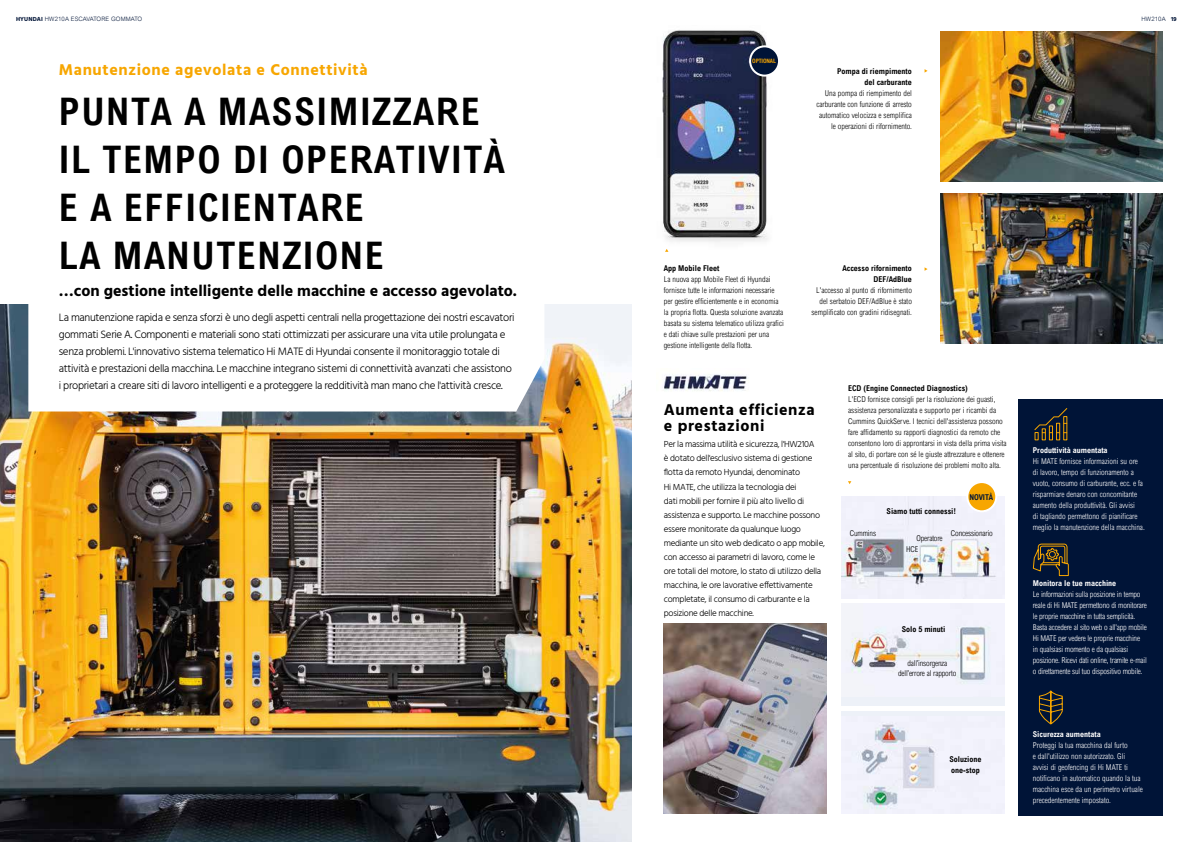
<style>
.page{position:relative;width:1191px;height:842px;background:#fff}
.page>*{position:absolute;margin:0;border:0;box-sizing:border-box;transform-origin:0 0}
.t1{font:700 condensed 38px/48px "Arial";letter-spacing:.04em;color:#000}
.t2{font:700 16px "Hind";color:#000}
.t3{font:700 16px "Hind";letter-spacing:.04em;color:#f7a600}
.t4{font:700 16px/16px "Hind";letter-spacing:.04em;color:#000}
.t5{font:300 11px/17px "Hind";letter-spacing:-.03em;color:#000}
.t6{font:300 9px/14px "Hind";letter-spacing:-.03em;color:#000}
.t7{font:300 condensed 8px/11px "Arial";color:#000;text-align:right}
.t8{font:300 condensed 8px/11px "Arial";color:#fff}
.t9{font:300 condensed 8px/11px "Arial";letter-spacing:-.02em;color:#fff}
.t10{font:700 condensed 8px/11px "Arial";color:#000;text-align:right}
.t11{font:700 condensed 8px "Arial";color:#fff}
.t12{font:700 condensed 8px "Arial";letter-spacing:-.01em;color:#001437}
.t13{font:300 6px "Arial";letter-spacing:.02em;color:#001437}
.t14{font:700 condensed 6px "Arial";letter-spacing:-.02em;color:#f7a600}
.s1{font-family:"Hind";font-weight:700}
</style>
<div class="page">
<img style="left:0;top:304px;width:631px;height:538px">
<svg style="left:28px;top:304px;width:516px;height:107px"></svg>
<img style="left:662px;top:30px;width:106px;height:212px">
<img style="left:663px;top:624px;width:164px;height:190px">
<img style="left:664px;top:374px;width:83px;height:17px">
<div style="left:841px;top:711px;width:163px;height:103px;background:#edf1f8"></div>
<img style="left:861px;top:723px;width:74px;height:86px">
<div style="left:841px;top:604px;width:163px;height:102px;background:#edf1f8"></div>
<img style="left:851px;top:627px;width:135px;height:53px">
<img style="left:841px;top:496px;width:163px;height:102px">
<img style="left:940px;top:194px;width:222px;height:150px">
<img style="left:940px;top:31px;width:222px;height:150px">
<div style="left:1018px;top:399px;width:144px;height:416px;background:#001437"></div>
<svg style="left:1034px;top:408px;width:34px;height:32px"></svg>
<svg style="left:1038px;top:690px;width:25px;height:35px"></svg>
<svg style="left:1032px;top:543px;width:37px;height:33px"></svg>
<div style="left:750px;top:46px;width:29px;height:30px;background:#001437;border-radius:50%"></div>
<div style="left:749px;top:45px;width:31px;height:32px;border:2px solid #fff;border-radius:50%"></div>
<div style="left:967px;top:482px;width:29px;height:29px;background:#f7a600;border-radius:50%"></div>
<div style="left:966px;top:481px;width:31px;height:31px;border:2px solid #fff;border-radius:50%"></div>
<p class="t13" style="left:16px;top:15px;width:128px"><span class="s1">HYUNDAI</span> HW210A ESCAVATORE GOMMATO</p>
<p class="t13" style="left:1141px;top:15px;width:37px">HW210A <span class="s1">19</span></p>
<h2 class="t3" style="left:59px;top:60px;width:310px">Manutenzione agevolata e Connettività</h2>
<h1 class="t1" style="left:59px;top:88px;width:447px">PUNTA A MASSIMIZZARE<br>IL TEMPO DI OPERATIVITÀ<br>E A EFFICIENTARE<br>LA MANUTENZIONE</h1>
<h2 class="t2" style="left:59px;top:281px;width:460px">…con gestione intelligente delle macchine e accesso agevolato.</h2>
<p class="t5" style="left:59px;top:309px;width:457px">La manutenzione rapida e senza sforzi è uno degli aspetti centrali nella progettazione dei nostri escavatori gommati Serie A. Componenti e materiali sono stati ottimizzati per assicurare una vita utile prolungata e senza problemi. L'innovativo sistema telematico Hi MATE di Hyundai consente il monitoraggio totale di attività e prestazioni della macchina. Le macchine integrano sistemi di connettività avanzati che assistono i proprietari a creare siti di lavoro intelligenti e a proteggere la redditività man mano che l'attività cresce.</p>
<p class="t14" style="left:752px;top:58px;width:25px">OPTIONAL</p>
<p class="t10" style="left:837px;top:66px;width:76px">Pompa di riempimento del carburante</p>
<p class="t7" style="left:816px;top:88px;width:97px">Una pompa di riempimento del carburante con funzione di arresto automatico velocizza e semplifica le operazioni di rifornimento.</p>
<p class="t10" style="left:664px;top:263px;width:57px">App Mobile Fleet</p>
<p class="t7" style="left:664px;top:274px;width:121px;text-align:left">La nuova app Mobile Fleet di Hyundai fornisce tutte le informazioni necessarie per gestire efficientemente e in economia la propria flotta. Questa soluzione avanzata basata su sistema telematico utilizza grafici e dati chiave sulle prestazioni per una gestione intelligente della flotta.</p>
<p class="t10" style="left:842px;top:263px;width:71px">Accesso rifornimento<br>DEF/AdBlue</p>
<p class="t7" style="left:811px;top:285px;width:102px">L'accesso al punto di rifornimento del serbatoio DEF/AdBlue è stato semplificato con gradini ridisegnati.</p>
<h2 class="t4" style="left:664px;top:401px;width:152px">Aumenta efficienza e prestazioni</h2>
<p class="t6" style="left:664px;top:438px;width:163px">Per la massima utilità e sicurezza, l'HW210A<br>è dotato dell'esclusivo sistema di gestione flotta da remoto Hyundai, denominato<br>Hi MATE, che utilizza la tecnologia dei<br>dati mobili per fornire il più alto livello di assistenza e supporto. Le macchine possono essere monitorate da qualunque luogo mediante un sito web dedicato o app mobile, con accesso ai parametri di lavoro, come le ore totali del motore, lo stato di utilizzo della macchina, le ore lavorative effettivamente completate, il consumo di carburante e la posizione delle macchine.</p>
<p class="t10" style="left:848px;top:383px;width:121px">ECD (Engine Connected Diagnostics)</p>
<p class="t7" style="left:848px;top:394px;width:160px;text-align:left">L'ECD fornisce consigli per la risoluzione dei guasti, assistenza personalizzata e supporto per i ricambi da Cummins QuickServe. I tecnici dell'assistenza possono fare affidamento su rapporti diagnostici da remoto che consentono loro di approntarsi in vista della prima visita al sito, di portare con sé le giuste attrezzature e ottenere una percentuale di risoluzione dei problemi molto alta.</p>
<p class="t7" style="left:849px;top:527px;width:28px">Cummins</p>
<p class="t10" style="left:886px;top:506px;width:71px">Siamo tutti connessi!</p>
<p class="t12" style="left:969px;top:492px;width:25px">NOVITÀ</p>
<p class="t7" style="left:916px;top:533px;width:28px">Operatore</p>
<p class="t7" style="left:906px;top:544px;width:14px">HCE</p>
<p class="t7" style="left:951px;top:528px;width:43px">Concessionario</p>
<p class="t10" style="left:901px;top:623px;width:45px">Solo 5 minuti</p>
<p class="t7" style="left:898px;top:659px;width:60px;line-height:10px;text-align:center">dall’insorgenza dell’errore al rapporto</p>
<p class="t10" style="left:949px;top:754px;width:33px;text-align:left">Soluzione one-stop</p>
<p class="t11" style="left:1032px;top:446px;width:76px">Produttività aumentata</p>
<p class="t8" style="left:1032px;top:456px;width:113px">Hi MATE fornisce informazioni su ore di lavoro, tempo di funzionamento a vuoto, consumo di carburante, ecc. e fa risparmiare denaro con concomitante aumento della produttività. Gli avvisi<br>di tagliando permettono di pianificare meglio la manutenzione della macchina.</p>
<p class="t11" style="left:1032px;top:579px;width:85px">Monitora le tue macchine</p>
<p class="t9" style="left:1032px;top:589px;width:116px">Le informazioni sulla posizione in tempo reale di Hi MATE permettono di monitorare le proprie macchine in tutta semplicità.<br>Basta accedere al sito web o all'app mobile Hi MATE per vedere le proprie macchine in qualsiasi momento e da qualsiasi posizione. Ricevi dati online, tramite e-mail o direttamente sul tuo dispositivo mobile.</p>
<p class="t11" style="left:1032px;top:729px;width:69px">Sicurezza aumentata</p>
<p class="t8" style="left:1032px;top:739px;width:111px">Proteggi la tua macchina dal furto<br>e dall'utilizzo non autorizzato. Gli avvisi di geofencing di Hi MATE ti notificano in automatico quando la tua macchina esce da un perimetro virtuale precedentemente impostato.</p>
</div>
